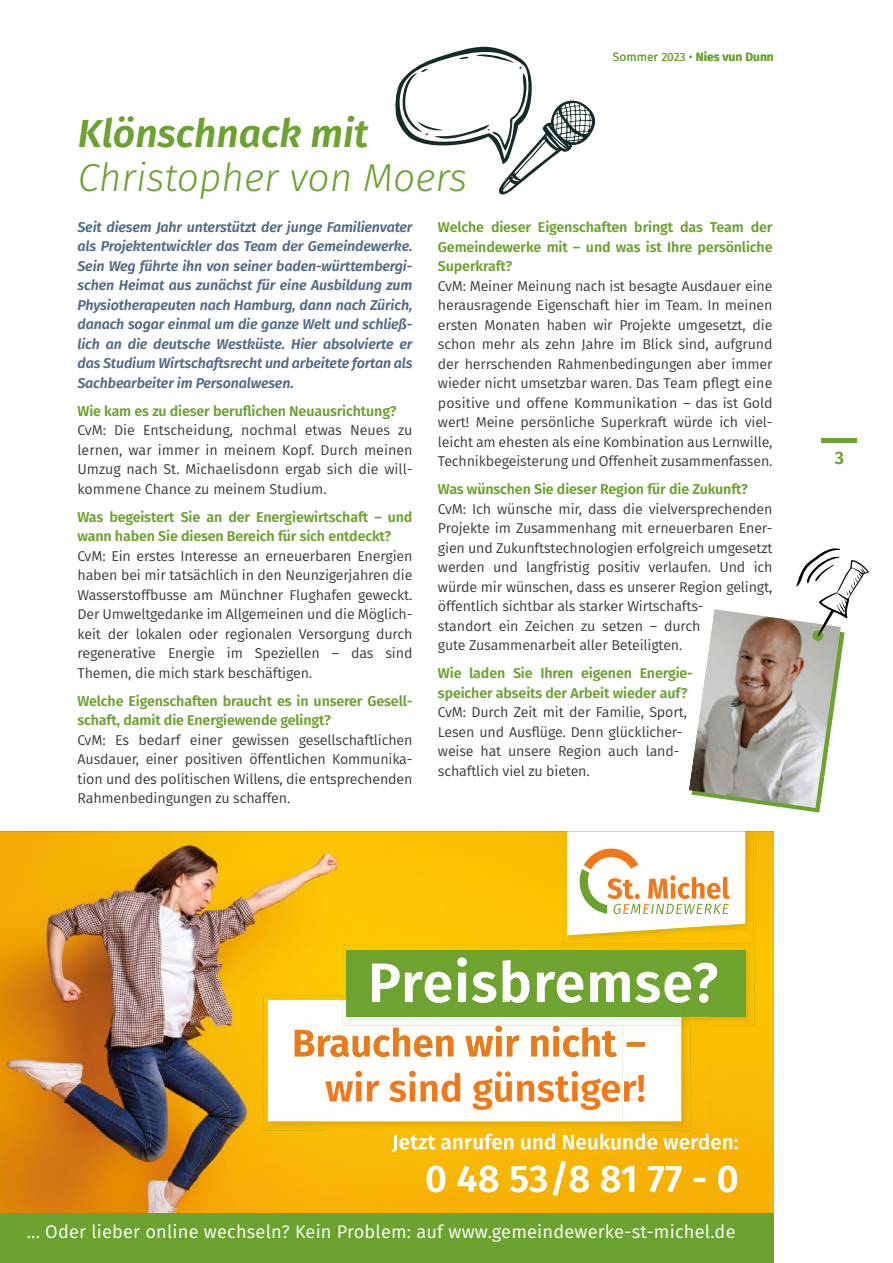
<style>
.page{position:relative;width:893px;height:1263px;background:#fff}
.page>*{position:absolute;margin:0;border:0;box-sizing:border-box;transform-origin:0 0}
.t1{font:italic 300 39px "Fira Sans";color:#6ba230}
.t2{font:italic 600 39px "Fira Sans";color:#6ba230}
.t3{font:18.3px "Fira Sans";letter-spacing:.01em;color:#fff}
.t4{font:600 18px "Fira Sans";color:#6ba230}
.t5{font:14.25px/19.5px "Fira Sans";letter-spacing:-.01em;color:#3c3c3b;text-align:justify}
.t6{font:600 14.25px/19.5px "Fira Sans";letter-spacing:-.01em;color:#6ba230}
.t7{font:italic 600 14.25px/19.5px "Fira Sans";letter-spacing:-.01em;color:#506b88;text-align:justify}
.t8{font:12px "Fira Sans";color:#6ba230}
.s1{font-weight:600}
</style>
<div class="page">
<hr style="left:822px;top:438px;width:35px;height:4px;background:#6ba230">
<div style="left:0;top:831px;width:774px;height:432px;background:#6ba230"></div>
<img style="left:0;top:831px;width:774px;height:382px">
<img style="left:263px;top:995px;width:79px;height:45px">
<img style="left:630px;top:1026px;width:60px;height:104px">
<img style="left:263px;top:1040px;width:61px;height:90px">
<img style="left:324px;top:1121px;width:306px;height:9px">
<div style="left:268px;top:1000px;width:118px;height:121px;background:#fffefc"></div>
<div style="left:386px;top:1026px;width:295px;height:95px;background:#fffefc"></div>
<svg style="left:325px;top:1071px;width:319px;height:39px;background:#f9d5b6"></svg>
<svg style="left:295px;top:1026px;width:350px;height:31px;background:#f5cea9"></svg>
<div style="left:342px;top:946px;width:369px;height:40px;background:#f9c403"></div>
<svg style="left:342px;top:986px;width:4px;height:9px"></svg>
<img style="left:690px;top:1017px;width:21px;height:9px">
<img style="left:711px;top:946px;width:43px;height:80px">
<img style="left:342px;top:1000px;width:339px;height:26px">
<img style="left:498px;top:1026px;width:59px;height:1px">
<img style="left:346px;top:950px;width:243px;height:45px">
<img style="left:589px;top:950px;width:156px;height:67px">
<img style="left:346px;top:995px;width:344px;height:22px">
<img style="left:346px;top:1000px;width:335px;height:17px">
<svg style="left:372px;top:957px;width:345px;height:46px"></svg>
<img style="left:563px;top:831px;width:49px;height:112px">
<img style="left:612px;top:935px;width:99px;height:8px">
<img style="left:711px;top:831px;width:42px;height:112px">
<img style="left:567px;top:831px;width:144px;height:104px">
<div style="left:711px;top:831px;width:34px;height:95px;background:#fffefc"></div>
<svg style="left:576px;top:848px;width:154px;height:66px;background:#f1e0c6"></svg>
<svg style="left:426px;top:1161px;width:311px;height:35px;background:#f9c749"></svg>
<svg style="left:392px;top:1133px;width:346px;height:20px;background:#f9cd50"></svg>
<svg style="left:395px;top:47px;width:200px;height:148px"></svg>
<svg style="left:691px;top:548px;width:178px;height:264px"></svg>
<h1 class="t2" style="left:78px;top:101px;width:292px">Klönschnack mit</h1>
<h1 class="t1" style="left:78px;top:150px;width:391px">Christopher von Moers</h1>
<p class="t8" style="left:613px;top:48px;width:162px">Sommer 2023 • <span class="s1">Nies vun Dunn</span></p>
<p class="t7" style="left:78px;top:216px;width:336px">Seit diesem Jahr unterstützt der junge Familienvater als Projektentwickler das Team der Gemeindewerke.<br>Sein Weg führte ihn von seiner baden-württembergi&shy;schen Heimat aus zunächst für eine Ausbildung zum Physiotherapeuten nach Hamburg, dann nach Zürich, danach sogar einmal um die ganze Welt und schließ&shy;lich an die deutsche Westküste. Hier absolvierte er das Studium Wirtschaftsrecht und arbeitete fortan als Sachbearbeiter im Personalwesen.</p>
<p class="t6" style="left:78px;top:400px;width:320px">Wie kam es zu dieser beruflichen Neuausrichtung?</p>
<p class="t5" style="left:78px;top:420px;width:336px">CvM: Die Entscheidung, nochmal etwas Neues zu lernen, war immer in meinem Kopf. Durch meinen Umzug nach St. Michaelisdonn ergab sich die will&shy;kommene Chance zu meinem Studium.</p>
<p class="t6" style="left:78px;top:506px;width:336px">Was begeistert Sie an der Energiewirtschaft – und wann haben Sie diesen Bereich für sich entdeckt?</p>
<p class="t5" style="left:78px;top:546px;width:336px">CvM: Ein erstes Interesse an erneuerbaren Energien haben bei mir tatsächlich in den Neunzigerjahren die Wasserstoffbusse am Münchner Flughafen geweckt.<br>Der Umweltgedanke im Allgemeinen und die Möglich&shy;keit der lokalen oder regionalen Versorgung durch regenerative Energie im Speziellen – das sind Themen, die mich stark beschäftigen.</p>
<p class="t6" style="left:78px;top:690px;width:336px">Welche Eigenschaften braucht es in unserer Gesell&shy;schaft, damit die Energiewende gelingt?</p>
<p class="t5" style="left:78px;top:730px;width:336px">CvM: Es bedarf einer gewissen gesellschaftlichen Ausdauer, einer positiven öffentlichen Kommunika&shy;tion und des politischen Willens, die entsprechenden Rahmenbedingungen zu schaffen.</p>
<p class="t6" style="left:438px;top:217px;width:336px;text-align:justify">Welche dieser Eigenschaften bringt das Team der Gemeindewerke mit – und was ist Ihre persönliche Superkraft?</p>
<p class="t5" style="left:438px;top:276px;width:336px">CvM: Meiner Meinung nach ist besagte Ausdauer eine herausragende Eigenschaft hier im Team. In meinen ersten Monaten haben wir Projekte umgesetzt, die schon mehr als zehn Jahre im Blick sind, aufgrund der herrschenden Rahmenbedingungen aber immer wieder nicht umsetzbar waren. Das Team pflegt eine positive und offene Kommunikation – das ist Gold wert! Meine persönliche Superkraft würde ich viel&shy;leicht am ehesten als eine Kombination aus Lernwille, Technikbegeisterung und Offenheit zusammenfassen.</p>
<p class="t6" style="left:438px;top:479px;width:311px">Was wünschen Sie dieser Region für die Zukunft?</p>
<p class="t5" style="left:438px;top:499px;width:336px;text-align:left">CvM: Ich wünsche mir, dass die vielversprechenden Projekte im Zusammenhang mit erneuerbaren Ener&shy;gien und Zukunftstechnologien erfolgreich umgesetzt werden und langfristig positiv verlaufen. Und ich würde mir wünschen, dass es unserer Region gelingt, öffentlich sichtbar als starker Wirtschafts-<br>standort ein Zeichen zu setzen – durch<br>gute Zusammenarbeit aller Beteiligten.</p>
<p class="t6" style="left:438px;top:662px;width:257px">Wie laden Sie Ihren eigenen Energie&shy;speicher abseits der Arbeit wieder auf?</p>
<p class="t5" style="left:438px;top:702px;width:250px;text-align:left">CvM: Durch Zeit mit der Familie, Sport, Lesen und Ausflüge. Denn glücklicher&shy;weise hat unsere Region auch land&shy;schaftlich viel zu bieten.</p>
<p class="t4" style="left:835px;top:443px;width:11px">3</p>
<p class="t3" style="left:27px;top:1218px;width:710px">... Oder lieber online wechseln? Kein Problem: auf www.gemeindewerke-st-michel.de</p>
</div>
